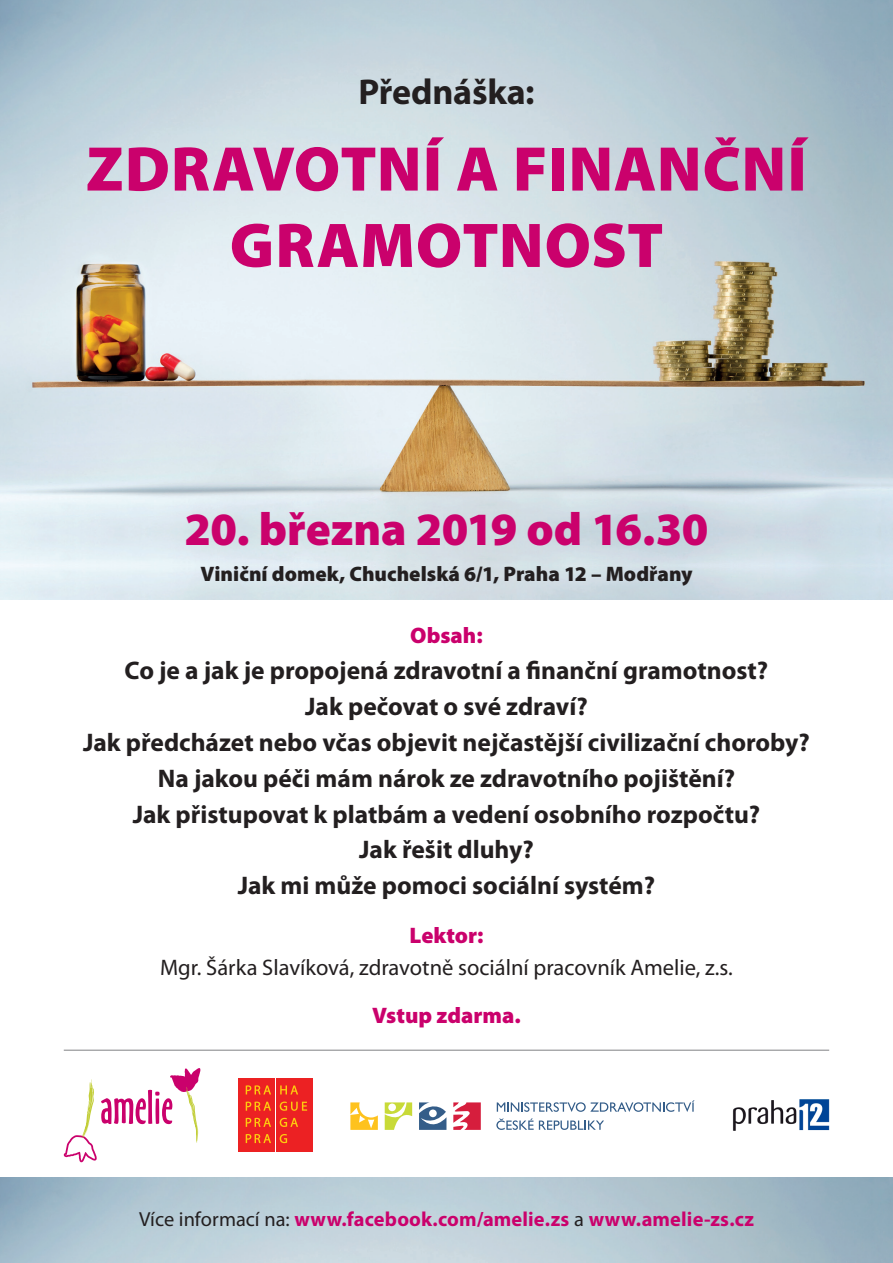
<style>
.page{position:relative;width:893px;height:1263px;background:#fff}
.page>*{position:absolute;margin:0;border:0;box-sizing:border-box;transform-origin:0 0}
.t1{font:900 63.6px/76.3px "Myriad Pro";letter-spacing:.015em;color:#ca016c;text-align:center}
.t2{font:900 46.5px "Myriad Pro";letter-spacing:-.015em;color:#ca016c}
.t3{font:700 36px "Myriad Pro";letter-spacing:-.005em;color:#231f20}
.t4{font:700 25.5px/35.8px "Myriad Pro";color:#231f20;text-align:center}
.t5{font:22.5px "Myriad Pro";color:#231f20}
.t6{font:900 22.5px "Myriad Pro";color:#ca016c}
.t7{font:900 21px "Myriad Pro";color:#231f20}
.t8{font:700 20.4px "Myriad Pro";letter-spacing:.005em;color:#ca016c}
.s1{font-weight:400;color:#231f20}
</style>
<div class="page">
<img style="left:0;top:0;width:893px;height:600px">
<hr style="left:64px;top:1050px;width:765px;height:1px;background:#808285">
<svg style="left:64px;top:1068px;width:136px;height:94px"></svg>
<svg style="left:453px;top:1102px;width:28px;height:28px"></svg>
<svg style="left:385px;top:1102px;width:27px;height:28px"></svg>
<svg style="left:350px;top:1102px;width:28px;height:28px"></svg>
<svg style="left:419px;top:1102px;width:27px;height:28px"></svg>
<svg style="left:497px;top:1100px;width:198px;height:12px"></svg>
<svg style="left:496px;top:1118px;width:108px;height:12px"></svg>
<div style="left:238px;top:1078px;width:37px;height:74px;background:#ec2123"></div>
<div style="left:276px;top:1078px;width:36px;height:74px;background:#ec2123"></div>
<svg style="left:246px;top:1085px;width:25px;height:9px"></svg>
<svg style="left:280px;top:1085px;width:18px;height:9px"></svg>
<svg style="left:246px;top:1101px;width:25px;height:10px"></svg>
<svg style="left:280px;top:1101px;width:27px;height:10px"></svg>
<svg style="left:246px;top:1118px;width:25px;height:9px"></svg>
<svg style="left:280px;top:1118px;width:18px;height:9px"></svg>
<svg style="left:246px;top:1134px;width:25px;height:9px"></svg>
<svg style="left:280px;top:1134px;width:7px;height:9px"></svg>
<img style="left:733px;top:1099px;width:96px;height:32px">
<h3 class="t3" style="left:358px;top:69px;width:178px">Přednáška:</h3>
<h1 class="t1" style="left:86px;top:132px;width:722px">Zdravotní a finanční gramotnost</h1>
<h2 class="t2" style="left:184px;top:502px;width:525px">20. března 2019 od 16.30</h2>
<p class="t7" style="left:200px;top:562px;width:494px">Viniční domek, Chuchelská 6/1, Praha 12 – Modřany</p>
<p class="t6" style="left:410px;top:623px;width:74px">Obsah:</p>
<p class="t4" style="left:83px;top:652px;width:728px">Co je a jak je propojená zdravotní a finanční gramotnost?<br>Jak pečovat o své zdraví?<br>Jak předcházet nebo včas objevit nejčastější civilizační choroby?<br>Na jakou péči mám nárok ze zdravotního pojištění?<br>Jak přistupovat k platbám a vedení osobního rozpočtu?<br>Jak řešit dluhy?<br>Jak mi může pomoci sociální systém?</p>
<p class="t6" style="left:410px;top:922px;width:75px">Lektor:</p>
<p class="t5" style="left:160px;top:953px;width:574px">Mgr. Šárka Slavíková, zdravotně sociální pracovník Amelie, z.s.</p>
<p class="t6" style="left:372px;top:1003px;width:150px">Vstup zdarma.</p>
<p class="t8" style="left:139px;top:1205px;width:616px"><span class="s1">Více informací na:</span> www.facebook.com/amelie.zs <span class="s1">a</span> www.amelie-zs.cz</p>
</div>
